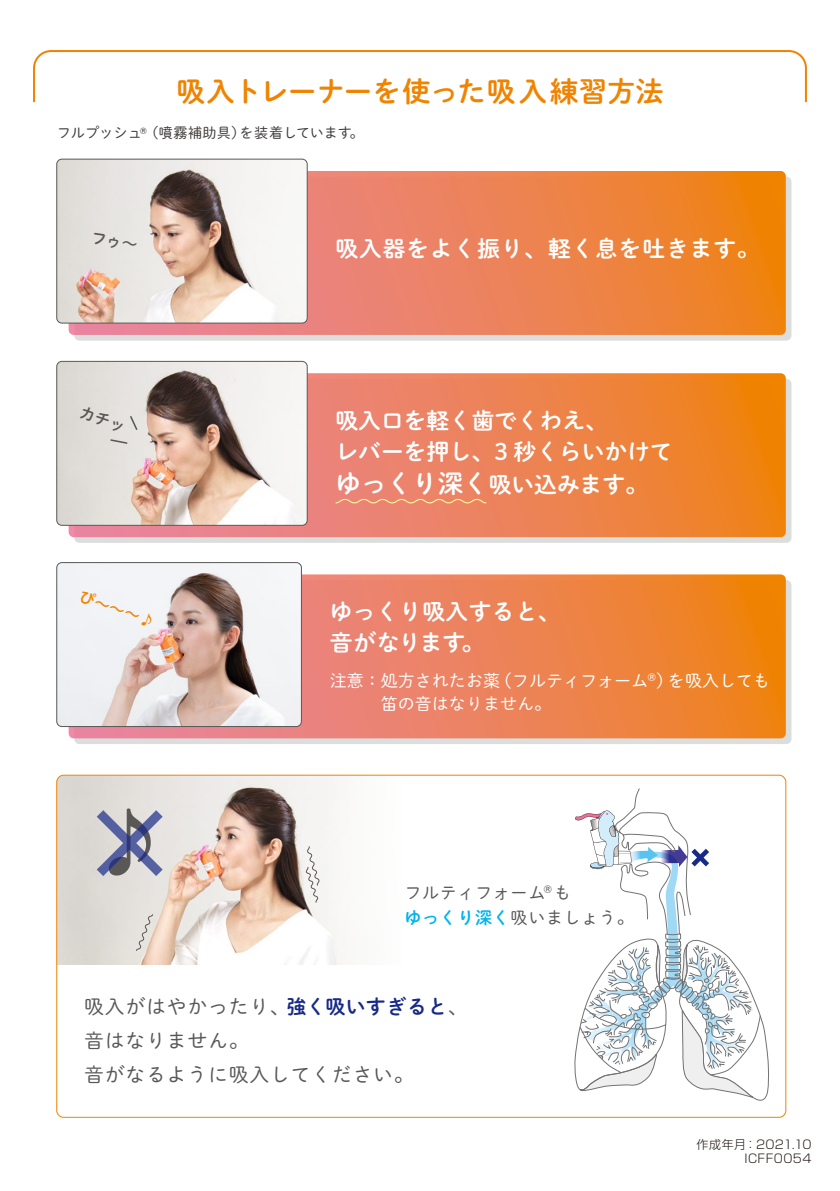
<style>
.page{position:relative;width:840px;height:1191px;background:#fff}
.page>*{position:absolute;margin:0;border:0;box-sizing:border-box;transform-origin:0 0}
.t1{font:79.6px "Shuei M Go Std B";color:#595857}
.t2{font:28.4px "Shuei M Go Std B";color:#f08300}
.t3{font:22.6px/31.2px "Shuei M Go Std B";color:#fff}
.t4{font:22.6px "Shuei M Go Std B";letter-spacing:.04em;color:#fff}
.t5{font:22.6px/31.2px "Shuei M Go Std B";letter-spacing:.02em;color:#fff}
.t6{font:19.8px/34px "Shuei M Go Std L";letter-spacing:.04em;color:#595857}
.t7{font:17px/22.6px "Shuei M Go Std L";color:#fff}
.t8{font:17px/25.6px "Shuei M Go Std L";letter-spacing:.04em;color:#595857}
.t9{font:15.4px "Shuei M Go Std B";color:#f08300}
.t10{font:14.2px "Shuei M Go Std L";color:#3f3b3a}
.t11{font:300 12px/14.4px "Shin Go Pro";letter-spacing:.04em;color:#231916;text-align:right}
.s1{font-size:25.6px}
.s2{font-family:"Shuei M Go Std B";color:#00b4ed}
.s3{font-family:"Shuei M Go Std B";color:#182a88}
</style>
<div class="page">
<svg style="left:33px;top:50px;width:774px;height:53px"></svg>
<img style="left:57px;top:775px;width:284px;height:189px">
<div style="left:74px;top:177px;width:717px;height:163px;background:#dcdddd;border-radius:5px"></div>
<svg style="left:74px;top:379px;width:717px;height:164px;fill:#dcdddd"></svg>
<svg style="left:74px;top:580px;width:717px;height:164px;fill:#dcdddd"></svg>
<svg style="left:69px;top:171px;width:716px;height:164px"></svg>
<svg style="left:69px;top:373px;width:716px;height:164px"></svg>
<svg style="left:69px;top:574px;width:716px;height:164px"></svg>
<img style="left:57px;top:159px;width:250px;height:164px">
<div style="left:56px;top:159px;width:251px;height:164px;border:1px solid #595857;border-radius:5px"></div>
<img style="left:57px;top:361px;width:250px;height:164px">
<div style="left:56px;top:361px;width:251px;height:165px;border:1px solid #595857;border-radius:5px"></div>
<img style="left:57px;top:562px;width:244px;height:164px">
<div style="left:56px;top:562px;width:245px;height:165px;border:1px solid #595857;border-radius:5px"></div>
<svg style="left:109px;top:438px;width:19px;height:7px"></svg>
<svg style="left:129px;top:415px;width:10px;height:16px"></svg>
<svg style="left:97px;top:810px;width:65px;height:66px"></svg>
<svg style="left:135px;top:913px;width:19px;height:38px"></svg>
<svg style="left:305px;top:845px;width:15px;height:58px"></svg>
<svg style="left:334px;top:498px;width:153px;height:6px"></svg>
<svg style="left:573px;top:788px;width:196px;height:330px"></svg>
<svg style="left:80px;top:405px;width:43px;height:27px"></svg>
<svg style="left:93px;top:233px;width:44px;height:15px"></svg>
<h2 class="t2" style="left:176px;top:70px;width:488px">吸入トレーナーを使った吸入練習方法</h2>
<p class="t10" style="left:57px;top:123px;width:308px">フルプッシュ<sup>®</sup>（噴霧補助具）を装着しています。</p>
<p class="t4" style="left:335px;top:232px;width:425px">吸入器をよく振り、軽く息を吐きます。</p>
<p class="t9" style="left:84px;top:585px;width:81px;rotate:19deg">ぴ～～～♪</p>
<h1 class="t1" style="left:90px;top:783px;width:81px">♪</h1>
<p class="t3" style="left:335px;top:404px;width:338px">吸入口を軽く歯でくわえ、<br>レバーを押し、3 秒くらいかけて</p>
<p class="t3" style="left:335px;top:468px;width:313px"><span class="s1">ゆっくり深く</span>吸い込みます。</p>
<p class="t5" style="left:329px;top:595px;width:232px">ゆっくり吸入すると、音がなります。</p>
<p class="t7" style="left:329px;top:669px;width:441px">注意：処方されたお薬（フルティフォーム<sup>®</sup>）を吸入しても　　　笛の音はなりません。</p>
<p class="t8" style="left:404px;top:878px;width:231px">フルティフォーム<sup>®</sup>も<br><span class="s2">ゆっくり深く</span>吸いましょう。</p>
<p class="t6" style="left:84px;top:989px;width:385px">吸入がはやかったり、<span class="s3">強く吸いすぎると</span>、音はなりません。<br>音がなるように吸入してください。</p>
<p class="t11" style="left:696px;top:1135px;width:116px">作成年月：2021.10<br>ICFF0054</p>
</div>
